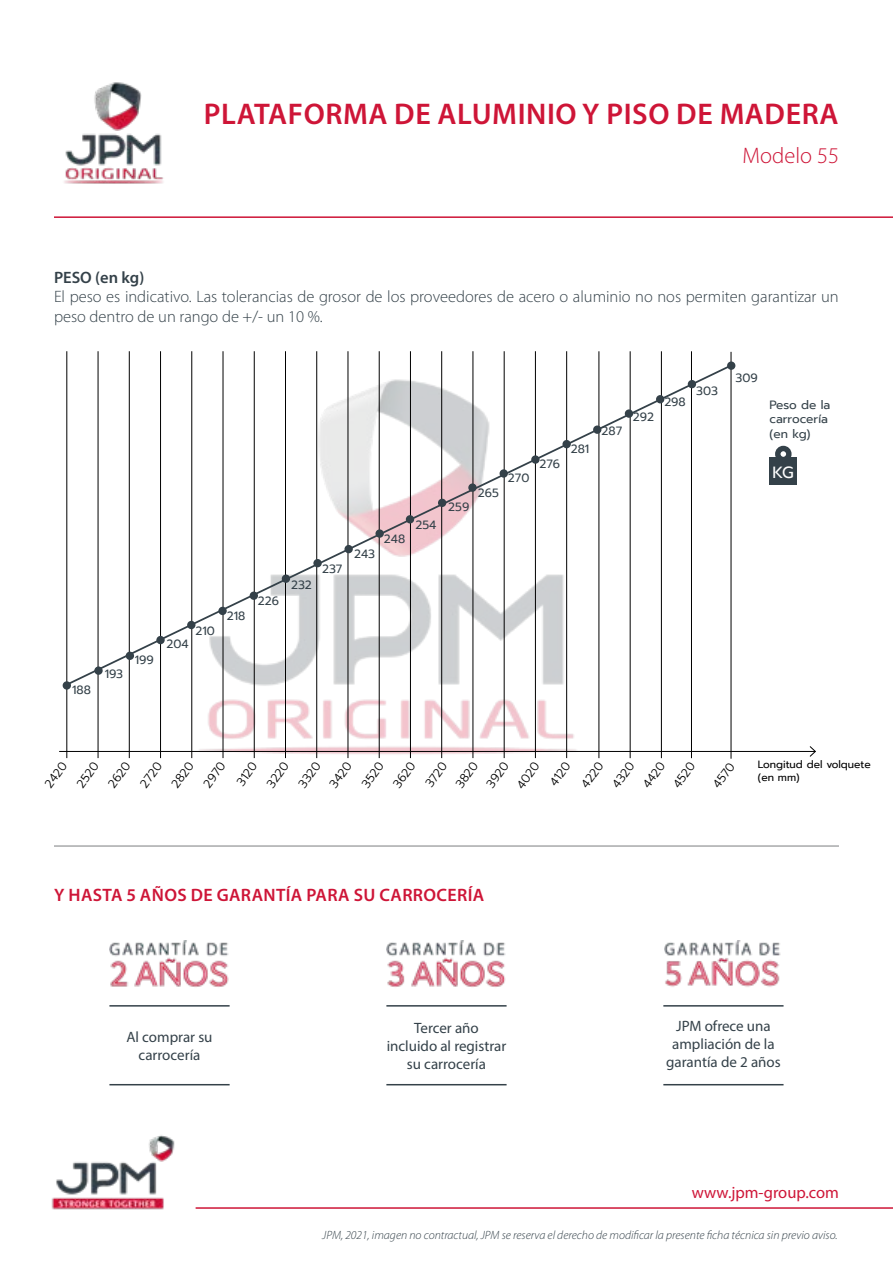
<style>
.page{position:relative;width:893px;height:1263px;background:#fff}
.page>*{position:absolute;margin:0;border:0;box-sizing:border-box;transform-origin:0 0}
.t1{font:600 30px "Myriad Pro";letter-spacing:.02em;color:#ce1537}
.t2{font:300 22.5px "Myriad Pro";color:#ce1537}
.t3{font:600 18px "Myriad Pro";letter-spacing:.02em;color:#ce1537}
.t4{font:300 16.5px/19.5px "Myriad Pro";color:#344149}
.t5{font:16.5px "Myriad Pro";color:#ce1537}
.t6{font:600 16.5px "Myriad Pro";color:#344149}
.t7{font:16.2px "Prompt";color:#fff}
.t8{font:15px/18px "Myriad Pro";color:#344149;text-align:center}
.t9{font:italic 300 12px "Myriad Pro";color:#344149}
.t10{font:12px/14.4px "Prompt";color:#344149}
.t11{font:300 12px "Prompt";color:#000}
.t12{font:10.5px/12.6px "Prompt";color:#000}
</style>
<div class="page">
<hr style="left:54px;top:216px;width:839px;height:2px;background:#ce1537">
<img style="left:64px;top:82px;width:100px;height:102px">
<img style="left:51px;top:1135px;width:124px;height:75px">
<hr style="left:196px;top:1207px;width:697px;height:2px;background:#ce1537">
<hr style="left:54px;top:845px;width:785px;height:2px;background:#a8a9ab">
<img style="left:163px;top:351px;width:449px;height:408px">
<hr style="left:59px;top:751px;width:756px;height:1px;background:#000">
<svg style="left:809px;top:746px;width:7px;height:11px"></svg>
<hr style="left:348px;top:351px;width:1px;height:407px;background:#000">
<hr style="left:316px;top:351px;width:1px;height:407px;background:#000">
<hr style="left:285px;top:351px;width:1px;height:407px;background:#000">
<hr style="left:254px;top:351px;width:1px;height:407px;background:#000">
<hr style="left:223px;top:351px;width:1px;height:407px;background:#000">
<hr style="left:191px;top:351px;width:1px;height:407px;background:#000">
<hr style="left:160px;top:351px;width:1px;height:407px;background:#000">
<hr style="left:129px;top:351px;width:1px;height:407px;background:#000">
<hr style="left:98px;top:351px;width:1px;height:407px;background:#000">
<hr style="left:66px;top:351px;width:1px;height:407px;background:#000">
<hr style="left:566px;top:351px;width:1px;height:407px;background:#000">
<hr style="left:535px;top:351px;width:1px;height:407px;background:#000">
<hr style="left:504px;top:351px;width:1px;height:407px;background:#000">
<hr style="left:472px;top:351px;width:1px;height:407px;background:#000">
<hr style="left:441px;top:351px;width:1px;height:407px;background:#000">
<hr style="left:410px;top:351px;width:1px;height:407px;background:#000">
<hr style="left:379px;top:351px;width:1px;height:407px;background:#000">
<svg style="left:63px;top:681px;width:8px;height:9px"></svg>
<div style="left:769px;top:457px;width:28px;height:28px;background:#344149"></div>
<div style="left:775px;top:446px;width:16px;height:16px;border:5px solid #344149;border-radius:50%"></div>
<svg style="left:64px;top:363px;width:667px;height:324px"></svg>
<hr style="left:661px;top:351px;width:1px;height:407px;background:#000">
<hr style="left:630px;top:351px;width:1px;height:407px;background:#000">
<hr style="left:598px;top:351px;width:1px;height:407px;background:#000">
<div style="left:593px;top:425px;width:8px;height:9px;background:#344149;border-radius:50%"></div>
<div style="left:625px;top:409px;width:8px;height:9px;background:#344149;border-radius:50%"></div>
<div style="left:656px;top:395px;width:8px;height:8px;background:#344149;border-radius:50%"></div>
<hr style="left:691px;top:351px;width:1px;height:407px;background:#000">
<div style="left:688px;top:380px;width:8px;height:8px;background:#344149;border-radius:50%"></div>
<hr style="left:109px;top:1005px;width:121px;height:1px;background:#344149">
<hr style="left:109px;top:1084px;width:121px;height:1px;background:#344149">
<hr style="left:386px;top:1005px;width:121px;height:1px;background:#344149">
<hr style="left:386px;top:1084px;width:121px;height:1px;background:#344149">
<hr style="left:663px;top:1005px;width:120px;height:1px;background:#344149">
<hr style="left:663px;top:1084px;width:120px;height:1px;background:#344149">
<img style="left:109px;top:941px;width:120px;height:46px">
<img style="left:386px;top:941px;width:120px;height:46px">
<img style="left:665px;top:941px;width:116px;height:46px">
<hr style="left:731px;top:352px;width:1px;height:407px;background:#000">
<div style="left:727px;top:361px;width:8px;height:9px;background:#344149;border-radius:50%"></div>
<h1 class="t1" style="left:204px;top:94px;width:636px">PLATAFORMA DE ALUMINIO Y PISO DE MADERA</h1>
<h2 class="t2" style="left:742px;top:142px;width:98px">Modelo 55</h2>
<p class="t6" style="left:54px;top:267px;width:92px">PESO (en kg)</p>
<p class="t4" style="left:54px;top:287px;width:786px">El peso es indicativo. Las tolerancias de grosor de los proveedores de acero o aluminio no nos permiten garantizar un peso dentro de un rango de +/- un 10 %.</p>
<p class="t10" style="left:72px;top:683px;width:20px">188</p>
<p class="t10" style="left:105px;top:667px;width:20px">193</p>
<p class="t10" style="left:135px;top:653px;width:20px">199</p>
<p class="t10" style="left:195px;top:624px;width:21px">210</p>
<p class="t10" style="left:166px;top:636px;width:24px">204</p>
<p class="t10" style="left:227px;top:608px;width:20px">218</p>
<p class="t10" style="left:258px;top:593px;width:23px">226</p>
<p class="t10" style="left:291px;top:577px;width:22px">232</p>
<p class="t10" style="left:322px;top:562px;width:22px">237</p>
<p class="t10" style="left:354px;top:546px;width:23px">243</p>
<p class="t10" style="left:384px;top:531px;width:23px">248</p>
<p class="t10" style="left:415px;top:517px;width:22px">254</p>
<p class="t10" style="left:448px;top:500px;width:23px">259</p>
<p class="t10" style="left:478px;top:486px;width:23px">265</p>
<p class="t10" style="left:508px;top:471px;width:23px">270</p>
<p class="t10" style="left:539px;top:457px;width:22px">276</p>
<p class="t10" style="left:571px;top:442px;width:20px">281</p>
<p class="t10" style="left:601px;top:424px;width:22px">287</p>
<p class="t10" style="left:633px;top:410px;width:23px">292</p>
<p class="t10" style="left:664px;top:395px;width:23px">298</p>
<p class="t10" style="left:696px;top:384px;width:23px">303</p>
<p class="t10" style="left:736px;top:370px;width:24px">309</p>
<p class="t10" style="left:769px;top:398px;width:62px">Peso de la carrocería (en kg)</p>
<p class="t7" style="left:773px;top:460px;width:23px">KG</p>
<p class="t11" style="left:41px;top:782px;width:30px;rotate:-54deg">2420</p>
<p class="t11" style="left:73px;top:781px;width:30px;rotate:-54deg">2520</p>
<p class="t11" style="left:104px;top:782px;width:30px;rotate:-54deg">2620</p>
<p class="t11" style="left:136px;top:781px;width:30px;rotate:-54deg">2720</p>
<p class="t11" style="left:167px;top:782px;width:30px;rotate:-54deg">2820</p>
<p class="t11" style="left:199px;top:781px;width:30px;rotate:-54deg">2970</p>
<p class="t11" style="left:233px;top:779px;width:27px;rotate:-54deg">3120</p>
<p class="t11" style="left:263px;top:781px;width:30px;rotate:-54deg">3220</p>
<p class="t11" style="left:294px;top:781px;width:30px;rotate:-54deg">3320</p>
<p class="t11" style="left:325px;top:781px;width:30px;rotate:-54deg">3420</p>
<p class="t11" style="left:358px;top:781px;width:30px;rotate:-54deg">3520</p>
<p class="t11" style="left:389px;top:782px;width:30px;rotate:-54deg">3620</p>
<p class="t11" style="left:421px;top:781px;width:30px;rotate:-54deg">3720</p>
<p class="t11" style="left:452px;top:781px;width:30px;rotate:-54deg">3820</p>
<p class="t11" style="left:482px;top:782px;width:30px;rotate:-54deg">3920</p>
<p class="t11" style="left:513px;top:782px;width:31px;rotate:-54deg">4020</p>
<p class="t11" style="left:546px;top:779px;width:28px;rotate:-54deg">4120</p>
<p class="t11" style="left:669px;top:781px;width:30px;rotate:-54deg">4520</p>
<p class="t11" style="left:577px;top:782px;width:30px;rotate:-54deg">4220</p>
<p class="t11" style="left:608px;top:782px;width:30px;rotate:-54deg">4320</p>
<p class="t11" style="left:639px;top:782px;width:31px;rotate:-54deg">4420</p>
<p class="t11" style="left:709px;top:782px;width:30px;rotate:-54deg">4570</p>
<p class="t12" style="left:758px;top:758px;width:114px">Longitud del volquete (en mm)</p>
<p class="t3" style="left:54px;top:884px;width:432px">Y HASTA 5 AÑOS DE GARANTÍA PARA SU CARROCERÍA</p>
<p class="t8" style="left:126px;top:1028px;width:88px">Al comprar su carrocería</p>
<p class="t8" style="left:387px;top:1019px;width:121px">Tercer año<br>incluido al registrar su carrocería</p>
<p class="t8" style="left:666px;top:1016px;width:116px">JPM ofrece una ampliación de la garantía de 2 años</p>
<p class="t5" style="left:692px;top:1182px;width:149px">www.jpm-group.com</p>
<p class="t9" style="left:322px;top:1228px;width:517px">JPM, 2021, imagen no contractual, JPM se reserva el derecho de modificar la presente ficha técnica sin previo aviso.</p>
</div>
